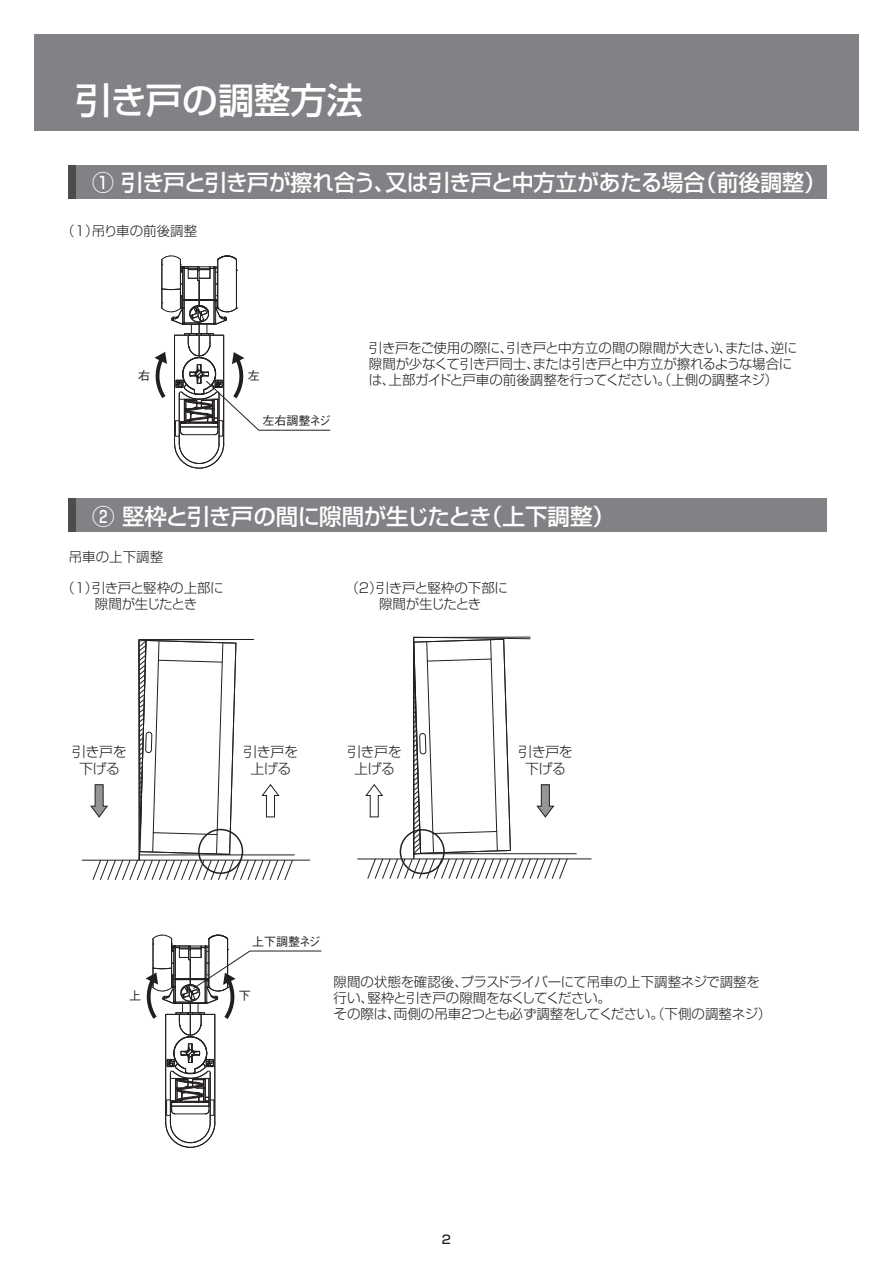
<style>
.page{position:relative;width:893px;height:1263px;background:#fff}
.page>*{position:absolute;margin:0;border:0;box-sizing:border-box;transform-origin:0 0}
.t1{font:500 36.15px "Shin Go Pr 5";color:#fff}
.t2{font:500 22.5px "Shin Go Pr 5";letter-spacing:-.02em;color:#fff}
.t3{font:300 13.95px/16.8px "Shin Go Pr 5";letter-spacing:-.03em;color:#231f20;text-align:center}
.t4{font:300 13.5px/16.2px "Shin Go Pr 5";letter-spacing:-.02em;color:#231f20}
.t5{font:300 13.5px "Shin Go Pr 5";color:#231f20}
.t6{font:500 12px "Gothic BBB Pr 5";color:#231f20}
.t7{font:500 12px "Shin Go Pr 5";color:#231f20}
</style>
<div class="page">
<hr style="left:139px;top:854px;width:156px;height:1px;background:#231f20">
<hr style="left:82px;top:860px;width:228px;height:1px;background:#231f20">
<svg style="left:90px;top:639px;width:203px;height:241px"></svg>
<hr style="left:414px;top:853px;width:163px;height:1px;background:#231f20">
<hr style="left:357px;top:858px;width:234px;height:1px;background:#231f20">
<svg style="left:365px;top:636px;width:203px;height:243px"></svg>
<div style="left:34px;top:34px;width:825px;height:97px;background:#808285"></div>
<div style="left:68px;top:165px;width:758px;height:34px;background:#808285"></div>
<div style="left:68px;top:165px;width:7px;height:34px;background:#4b4c4d"></div>
<div style="left:68px;top:498px;width:758px;height:34px;background:#808285"></div>
<div style="left:68px;top:498px;width:7px;height:34px;background:#4b4c4d"></div>
<svg style="left:154px;top:255px;width:177px;height:214px"></svg>
<svg style="left:145px;top:934px;width:177px;height:214px"></svg>
<h1 class="t1" style="left:75px;top:70px;width:289px">引き戸の調整方法</h1>
<h2 class="t2" style="left:92px;top:164px;width:735px">① 引き戸と引き戸が擦れ合う、又は引き戸と中方立があたる場合（前後調整）</h2>
<p class="t5" style="left:61px;top:219px;width:137px">（1）吊り車の前後調整</p>
<p class="t6" style="left:138px;top:365px;width:13px">右</p>
<p class="t6" style="left:248px;top:365px;width:13px">左</p>
<p class="t6" style="left:262px;top:411px;width:70px">左右調整ネジ</p>
<p class="t4" style="left:369px;top:338px;width:430px">引き戸をご使用の際に、引き戸と中方立の間の隙間が大きい、または、逆に隙間が少なくて引き戸同士、または引き戸と中方立が擦れるような場合には、上部ガイドと戸車の前後調整を行ってください。（上側の調整ネジ）</p>
<h2 class="t2" style="left:92px;top:498px;width:524px">② 竪枠と引き戸の間に隙間が生じたとき（上下調整）</h2>
<p class="t5" style="left:69px;top:545px;width:96px">吊車の上下調整</p>
<p class="t4" style="left:68px;top:579px;width:157px;text-indent:-7px">（1）引き戸と竪枠の上部に　　隙間が生じたとき</p>
<p class="t4" style="left:345px;top:579px;width:164px;text-align:center">（2）引き戸と竪枠の下部に隙間が生じたとき</p>
<p class="t3" style="left:72px;top:742px;width:56px">引き戸を下げる</p>
<p class="t3" style="left:243px;top:742px;width:56px">引き戸を上げる</p>
<p class="t3" style="left:518px;top:742px;width:56px">引き戸を下げる</p>
<p class="t3" style="left:347px;top:742px;width:56px">引き戸を上げる</p>
<p class="t6" style="left:252px;top:931px;width:70px">上下調整ネジ</p>
<p class="t6" style="left:129px;top:986px;width:13px">上</p>
<p class="t6" style="left:239px;top:986px;width:13px">下</p>
<p class="t4" style="left:334px;top:972px;width:439px">隙間の状態を確認後、プラスドライバーにて吊車の上下調整ネジで調整を行い、竪枠と引き戸の隙間をなくしてください。<br>その際は、両側の吊車2つとも必ず調整をしてください。（下側の調整ネジ）</p>
<p class="t7" style="left:442px;top:1229px;width:11px">2</p>
</div>
